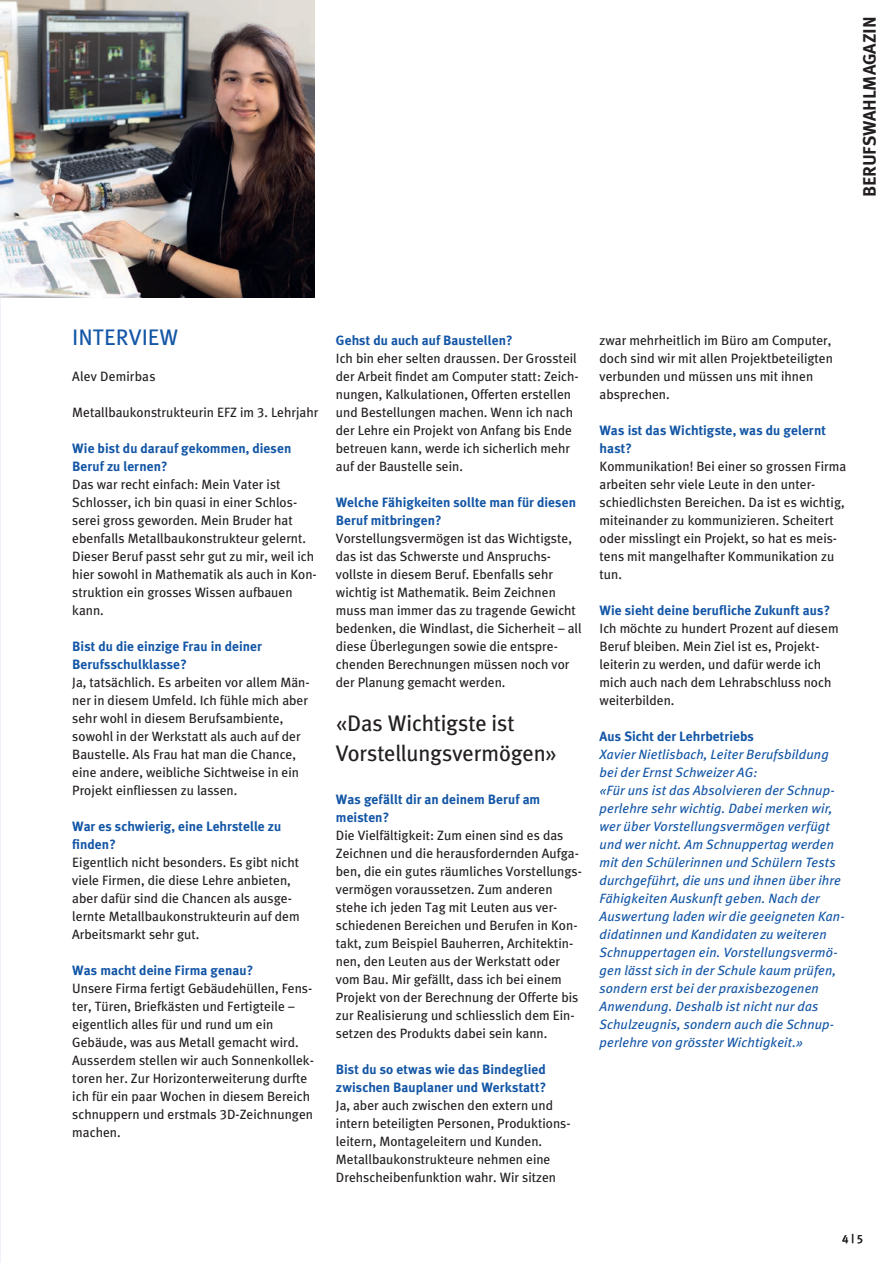
<style>
.page{position:relative;width:893px;height:1263px;background:#fff}
.page>*{position:absolute;margin:0;border:0;box-sizing:border-box;transform-origin:0 0}
.t1{font:22.5px/30px "Meta Mix";letter-spacing:-.01em;color:#231f20}
.t2{font:22.5px "Meta Mix";color:#1356a6}
.t3{font:18px "Meta Plus Bold Caps";letter-spacing:-.01em;color:#231f20}
.t4{font:13.5px/18px "Meta Mix";color:#231f20}
.t5{font:italic 13.5px/18px "Meta Mix";letter-spacing:.01em;color:#1356a6}
.t6{font:700 13.5px/18px "Meta Mix";letter-spacing:.005em;color:#1356a6}
.t7{font:12px "Meta Mix";color:#231f20}
</style>
<div class="page">
<img style="left:0;top:0;width:315px;height:298px">
<h2 class="t3" style="left:859px;top:197px;width:182px;rotate:-90deg">BERUFSWAHLMAGAZIN</h2>
<h1 class="t2" style="left:72px;top:324px;width:108px">INTERVIEW</h1>
<p class="t4" style="left:72px;top:367px;width:85px">Alev Demirbas</p>
<p class="t4" style="left:72px;top:403px;width:247px">Metallbaukonstrukteurin EFZ im 3. Lehrjahr</p>
<p class="t6" style="left:72px;top:439px;width:221px">Wie bist du darauf gekommen, diesen<br>Beruf zu lernen?</p>
<p class="t4" style="left:72px;top:475px;width:246px">Das war recht einfach: Mein Vater ist Schlosser, ich bin quasi in einer Schlos&shy;serei gross geworden. Mein Bruder hat ebenfalls Metallbaukonstrukteur gelernt.<br>Dieser Beruf passt sehr gut zu mir, weil ich hier sowohl in Mathematik als auch in Kon&shy;struktion ein grosses Wissen aufbauen kann.</p>
<p class="t6" style="left:72px;top:637px;width:191px">Bist du die einzige Frau in deiner<br>Berufsschulklasse?</p>
<p class="t4" style="left:72px;top:673px;width:239px">Ja, tatsächlich. Es arbeiten vor allem Män&shy;ner in diesem Umfeld. Ich fühle mich aber sehr wohl in diesem Berufsambiente, sowohl in der Werkstatt als auch auf der Baustelle. Als Frau hat man die Chance, eine andere, weibliche Sichtweise in ein Projekt einfliessen zu lassen.</p>
<p class="t6" style="left:72px;top:817px;width:210px">War es schwierig, eine Lehrstelle zu finden?</p>
<p class="t4" style="left:72px;top:853px;width:229px">Eigentlich nicht besonders. Es gibt nicht viele Firmen, die diese Lehre anbieten, aber dafür sind die Chancen als ausge&shy;lernte Metallbaukonstrukteurin auf dem Arbeitsmarkt sehr gut.</p>
<p class="t6" style="left:72px;top:961px;width:183px">Was macht deine Firma genau?</p>
<p class="t4" style="left:72px;top:979px;width:243px">Unsere Firma fertigt Gebäudehüllen, Fens&shy;ter, Türen, Briefkästen und Fertigteile – eigentlich alles für und rund um ein Gebäude, was aus Metall gemacht wird.<br>Ausserdem stellen wir auch Sonnenkollek&shy;toren her. Zur Horizonterweiterung durfte ich für ein paar Wochen in diesem Bereich schnuppern und erstmals 3D-Zeichnungen machen.</p>
<p class="t6" style="left:336px;top:331px;width:178px">Gehst du auch auf Baustellen?</p>
<p class="t4" style="left:336px;top:349px;width:244px">Ich bin eher selten draussen. Der Grossteil der Arbeit findet am Computer statt: Zeich&shy;nungen, Kalkulationen, Offerten erstellen und Bestellungen machen. Wenn ich nach der Lehre ein Projekt von Anfang bis Ende betreuen kann, werde ich sicherlich mehr auf der Baustelle sein.</p>
<p class="t6" style="left:336px;top:493px;width:242px">Welche Fähigkeiten sollte man für diesen<br>Beruf mitbringen?</p>
<p class="t4" style="left:336px;top:529px;width:247px">Vorstellungsvermögen ist das Wichtigste, das ist das Schwerste und Anspruchs&shy;vollste in diesem Beruf. Ebenfalls sehr wichtig ist Mathematik. Beim Zeichnen muss man immer das zu tragende Gewicht bedenken, die Windlast, die Sicherheit – all diese Überlegungen sowie die entspre&shy;chenden Berechnungen müssen noch vor der Planung gemacht werden.</p>
<h1 class="t1" style="left:336px;top:708px;width:222px">«Das Wichtigste ist<br>Vorstellungsvermögen»</h1>
<p class="t6" style="left:336px;top:790px;width:206px">Was gefällt dir an deinem Beruf am meisten?</p>
<p class="t4" style="left:336px;top:826px;width:248px">Die Vielfältigkeit: Zum einen sind es das Zeichnen und die herausfordernden Aufga&shy;ben, die ein gutes räumliches Vorstellungs&shy;vermögen voraussetzen. Zum anderen stehe ich jeden Tag mit Leuten aus ver&shy;schiedenen Bereichen und Berufen in Kon&shy;takt, zum Beispiel Bauherren, Architektin&shy;nen, den Leuten aus der Werkstatt oder vom Bau. Mir gefällt, dass ich bei einem Projekt von der Berechnung der Offerte bis zur Realisierung und schliesslich dem Ein&shy;setzen des Produkts dabei sein kann.</p>
<p class="t6" style="left:336px;top:1060px;width:212px">Bist du so etwas wie das Bindeglied zwischen Bauplaner und Werkstatt?</p>
<p class="t4" style="left:336px;top:1096px;width:236px">Ja, aber auch zwischen den extern und intern beteiligten Personen, Produktions&shy;leitern, Montageleitern und Kunden.<br>Metallbaukonstrukteure nehmen eine Drehscheibenfunktion wahr. Wir sitzen</p>
<p class="t4" style="left:600px;top:331px;width:235px">zwar mehrheitlich im Büro am Computer, doch sind wir mit allen Projektbeteiligten verbunden und müssen uns mit ihnen absprechen.</p>
<p class="t6" style="left:600px;top:421px;width:228px">Was ist das Wichtigste, was du gelernt hast?</p>
<p class="t4" style="left:600px;top:457px;width:248px">Kommunikation! Bei einer so grossen Firma arbeiten sehr viele Leute in den unter&shy;schiedlichsten Bereichen. Da ist es wichtig, miteinander zu kommunizieren. Scheitert oder misslingt ein Projekt, so hat es meis&shy;tens mit mangelhafter Kommunikation zu tun.</p>
<p class="t6" style="left:600px;top:601px;width:232px">Wie sieht deine berufliche Zukunft aus?</p>
<p class="t4" style="left:600px;top:619px;width:241px">Ich möchte zu hundert Prozent auf diesem Beruf bleiben. Mein Ziel ist es, Projekt&shy;leiterin zu werden, und dafür werde ich mich auch nach dem Lehrabschluss noch weiterbilden.</p>
<p class="t6" style="left:600px;top:727px;width:156px">Aus Sicht der Lehrbetriebs</p>
<p class="t5" style="left:600px;top:745px;width:247px">Xavier Nietlisbach, Leiter Berufsbildung bei der Ernst Schweizer AG:<br>«Für uns ist das Absolvieren der Schnup&shy;perlehre sehr wichtig. Dabei merken wir, wer über Vorstellungsvermögen verfügt und wer nicht. Am Schnuppertag werden mit den Schülerinnen und Schülern Tests durchgeführt, die uns und ihnen über ihre Fähigkeiten Auskunft geben. Nach der Auswertung laden wir die geeigneten Kan&shy;didatinnen und Kandidaten zu weiteren Schnuppertagen ein. Vorstellungsvermö&shy;gen lässt sich in der Schule kaum prüfen, sondern erst bei der praxisbezogenen Anwendung. Deshalb ist nicht nur das Schulzeugnis, sondern auch die Schnup&shy;perlehre von grösster Wichtigkeit.»</p>
<p class="t7" style="left:842px;top:1231px;width:22px">4 | 5</p>
</div>
